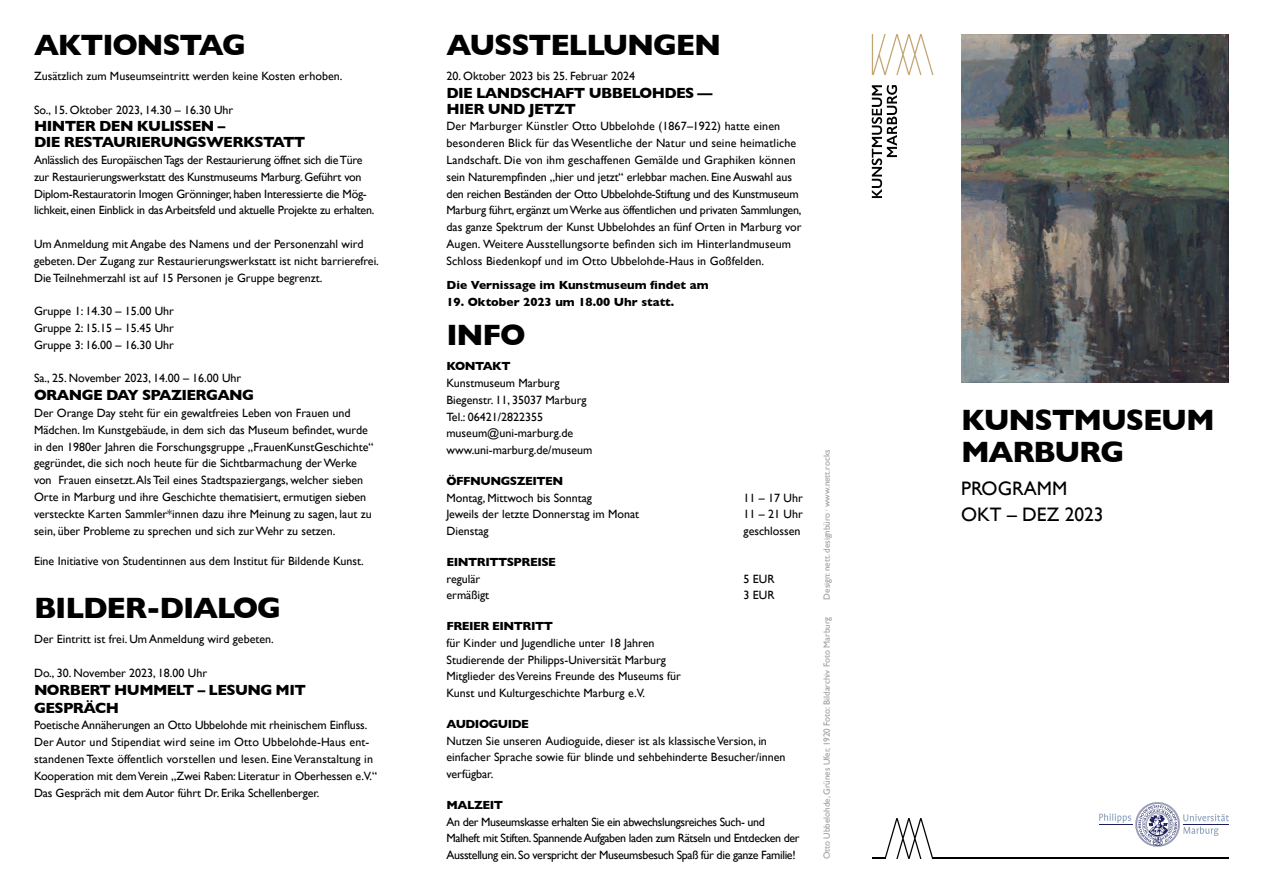
<style>
.page{position:relative;width:1263px;height:893px;background:#fff}
.page>*{position:absolute;margin:0;border:0;box-sizing:border-box;transform-origin:0 0}
.t1{font:700 30px/31.5px "Gill Sans";letter-spacing:-.04em;color:#000}
.t2{font:19.5px/25.3px "Gill Sans";color:#000}
.t3{font:700 15px/15.8px "Gill Sans";letter-spacing:-.04em;color:#000}
.t4{font:12px/16.8px "Gill Sans";color:#000}
.t5{font:12px/16.8px "Gill Sans";letter-spacing:-.02em;color:#000}
.t6{font:12px/16.8px "Gill Sans";letter-spacing:-.03em;color:#000}
.t7{font:700 12px "Gill Sans";letter-spacing:-.04em;color:#000}
.t8{font:700 12px "Gill Sans";color:#000}
.t9{font:9px "Gill Sans";color:#9d9d9c}
</style>
<div class="page">
<hr style="left:932px;top:858px;width:297px;height:1px;background:#000">
<svg style="left:872px;top:818px;width:61px;height:41px"></svg>
<hr style="left:1098px;top:824px;width:34px;height:1px;background:#1c205c">
<svg style="left:1099px;top:802px;width:130px;height:45px"></svg>
<img style="left:961px;top:34px;width:268px;height:349px">
<svg style="left:872px;top:85px;width:25px;height:113px"></svg>
<svg style="left:872px;top:34px;width:61px;height:41px"></svg>
<h1 class="t1" style="left:34px;top:28px;width:214px">AKTIONSTAG</h1>
<p class="t4" style="left:34px;top:67px;width:310px">Zusätzlich zum Museumseintritt werden keine Kosten erhoben.</p>
<p class="t4" style="left:34px;top:101px;width:201px">So., 15. Oktober 2023, 14.30 – 16.30 Uhr</p>
<p class="t3" style="left:34px;top:118px;width:273px">HINTER DEN KULISSEN –<br>DIE RESTAURIERUNGSWERKSTATT</p>
<p class="t5" style="left:34px;top:151px;width:342px">Anlässlich des Europäischen Tags der Restaurierung öffnet sich die Türe zur Restaurierungswerkstatt des Kunstmuseums Marburg. Geführt von Diplom-Restauratorin Imogen Grönninger, haben Interessierte die Mög&shy;lichkeit, einen Einblick in das Arbeitsfeld und aktuelle Projekte zu erhalten.</p>
<p class="t4" style="left:34px;top:235px;width:346px">Um Anmeldung mit Angabe des Namens und der Personenzahl wird gebeten. Der Zugang zur Restaurierungswerkstatt ist nicht barrierefrei.<br>Die Teilnehmerzahl ist auf 15 Personen je Gruppe begrenzt.</p>
<p class="t4" style="left:34px;top:303px;width:141px;text-align:justify">Gruppe 1: 14.30 – 15.00 Uhr Gruppe 2: 15.15 – 15.45 Uhr Gruppe 3: 16.00 – 16.30 Uhr</p>
<p class="t4" style="left:34px;top:370px;width:209px">Sa., 25. November 2023, 14.00 – 16.00 Uhr</p>
<p class="t3" style="left:34px;top:387px;width:222px">ORANGE DAY SPAZIERGANG</p>
<p class="t4" style="left:34px;top:404px;width:341px">Der Orange Day steht für ein gewaltfreies Leben von Frauen und Mädchen. Im Kunstgebäude, in dem sich das Museum befindet, wurde in den 1980er Jahren die Forschungsgruppe „FrauenKunstGeschichte“ gegründet, die sich noch heute für die Sichtbarmachung der Werke von Frauen einsetzt. Als Teil eines Stadtspaziergangs, welcher sieben Orte in Marburg und ihre Geschichte thematisiert, ermutigen sieben versteckte Karten Sammler*innen dazu ihre Meinung zu sagen, laut zu sein, über Probleme zu sprechen und sich zur Wehr zu setzen.</p>
<p class="t4" style="left:34px;top:553px;width:331px">Eine Initiative von Studentinnen aus dem Institut für Bildende Kunst.</p>
<h1 class="t1" style="left:34px;top:591px;width:249px">BILDER-DIALOG</h1>
<p class="t4" style="left:34px;top:631px;width:241px">Der Eintritt ist frei. Um Anmeldung wird gebeten.</p>
<p class="t4" style="left:34px;top:664px;width:175px">Do., 30. November 2023, 18.00 Uhr</p>
<p class="t3" style="left:34px;top:680px;width:273px;line-height:17.9px">NORBERT HUMMELT – LESUNG MIT<br>GESPRÄCH</p>
<p class="t4" style="left:34px;top:717px;width:345px">Poetische Annäherungen an Otto Ubbelohde mit rheinischem Einfluss.<br>Der Autor und Stipendiat wird seine im Otto Ubbelohde-Haus ent&shy;standenen Texte öffentlich vorstellen und lesen. Eine Veranstaltung in Kooperation mit dem Verein „Zwei Raben: Literatur in Oberhessen e.V.“ Das Gespräch mit dem Autor führt Dr. Erika Schellenberger.</p>
<h1 class="t1" style="left:446px;top:28px;width:276px">AUSSTELLUNGEN</h1>
<p class="t4" style="left:446px;top:67px;width:190px">20. Oktober 2023 bis 25. Februar 2024</p>
<p class="t3" style="left:446px;top:85px;width:268px">DIE LANDSCHAFT UBBELOHDES —<br>HIER UND JETZT</p>
<p class="t4" style="left:446px;top:118px;width:356px">Der Marburger Künstler Otto Ubbelohde (1867–1922) hatte einen besonderen Blick für das Wesentliche der Natur und seine heimatliche Landschaft. Die von ihm geschaffenen Gemälde und Graphiken können sein Naturempfinden „hier und jetzt“ erlebbar machen. Eine Auswahl aus den reichen Beständen der Otto Ubbelohde-Stiftung und des Kunstmuseum Marburg führt, ergänzt um Werke aus öffentlichen und privaten Sammlungen, das ganze Spektrum der Kunst Ubbelohdes an fünf Orten in Marburg vor Augen. Weitere Ausstellungsorte befinden sich im Hinterlandmuseum Schloss Biedenkopf und im Otto Ubbelohde-Haus in Goßfelden.</p>
<p class="t8" style="left:446px;top:276px;width:264px">Die Vernissage im Kunstmuseum findet am</p>
<p class="t8" style="left:446px;top:293px;width:229px">19. Oktober 2023 um 18.00 Uhr statt.</p>
<h1 class="t1" style="left:446px;top:318px;width:81px">INFO</h1>
<p class="t7" style="left:446px;top:357px;width:66px">KONTAKT</p>
<p class="t4" style="left:446px;top:374px;width:147px">Kunstmuseum Marburg<br>Biegenstr. 11, 35037 Marburg<br>Tel.: 06421/2822355 museum@uni-marburg.de www.uni-marburg.de/museum</p>
<p class="t7" style="left:446px;top:471px;width:118px">ÖFFNUNGSZEITEN</p>
<p class="t4" style="left:446px;top:489px;width:147px">Montag, Mittwoch bis Sonntag</p>
<p class="t4" style="left:743px;top:489px;width:61px">11 – 17 Uhr</p>
<p class="t4" style="left:446px;top:506px;width:194px">Jeweils der letzte Donnerstag im Monat</p>
<p class="t4" style="left:743px;top:506px;width:61px">11 – 21 Uhr</p>
<p class="t4" style="left:446px;top:523px;width:44px">Dienstag</p>
<p class="t4" style="left:743px;top:523px;width:58px">geschlossen</p>
<p class="t7" style="left:446px;top:552px;width:111px">EINTRITTSPREISE</p>
<p class="t4" style="left:446px;top:570px;width:35px">regulär</p>
<p class="t4" style="left:743px;top:570px;width:33px">5 EUR</p>
<p class="t4" style="left:446px;top:587px;width:44px">ermäßigt</p>
<p class="t4" style="left:743px;top:587px;width:33px">3 EUR</p>
<p class="t7" style="left:446px;top:616px;width:108px">FREIER EINTRITT</p>
<p class="t4" style="left:446px;top:634px;width:236px">für Kinder und Jugendliche unter 18 Jahren Studierende der Philipps-Universität Marburg Mitglieder des Vereins Freunde des Museums für Kunst und Kulturgeschichte Marburg e.V.</p>
<p class="t7" style="left:446px;top:714px;width:84px">AUDIOGUIDE</p>
<p class="t4" style="left:446px;top:732px;width:341px">Nutzen Sie unseren Audioguide, dieser ist als klassische Version, in einfacher Sprache sowie für blinde und sehbehinderte Besucher/innen verfügbar.</p>
<p class="t7" style="left:446px;top:795px;width:58px">MALZEIT</p>
<p class="t6" style="left:446px;top:813px;width:355px">An der Museumskasse erhalten Sie ein abwechslungsreiches Such- und<br>Malheft mit Stiften. Spannende Aufgaben laden zum Rätseln und Entdecken der<br>Ausstellung ein. So verspricht der Museumsbesuch Spaß für die ganze Familie!</p>
<p class="t9" style="left:821px;top:599px;width:151px;rotate:-90deg">Design: nett. designbüro· www.nett.rocks</p>
<p class="t9" style="left:821px;top:859px;width:244px;rotate:-90deg">Otto Ubbelohde, Grünes Ufer, 1920 Foto: Bildarchiv Foto Marburg</p>
<h1 class="t1" style="left:961px;top:404px;width:255px">KUNSTMUSEUM<br>MARBURG</h1>
<h2 class="t2" style="left:961px;top:476px;width:144px">PROGRAMM<br>OKT – DEZ 2023</h2>
</div>
